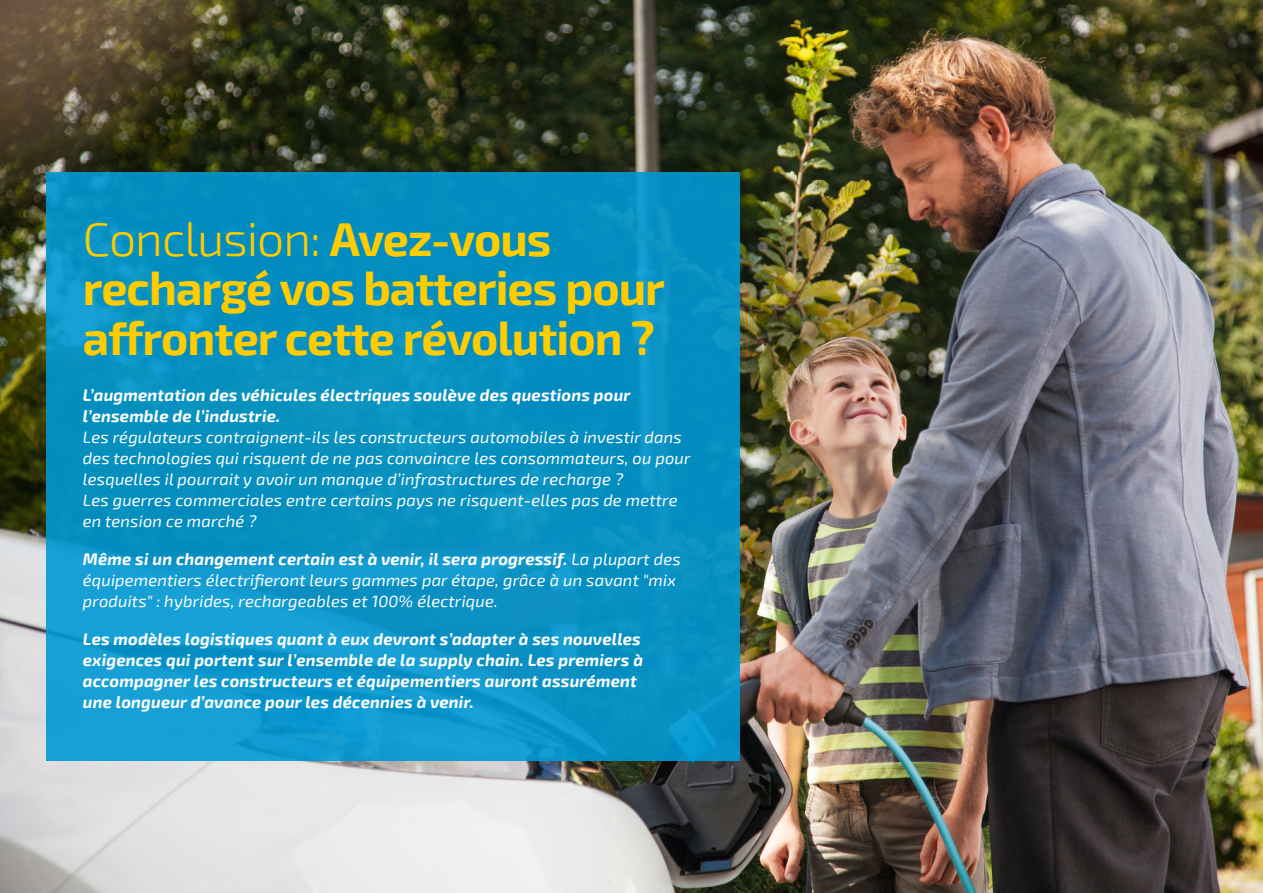
<style>
.page{position:relative;width:1263px;height:893px;background:#fff}
.page>*{position:absolute;margin:0;border:0;box-sizing:border-box;transform-origin:0 0}
._6a___Conclusion_-_T{font:300 48px "Exo 2";letter-spacing:-.02em;color:#fc0}
._6a___Conclusion_-_T-2{font:700 46.5px/49.5px "Exo 2";letter-spacing:-.02em;color:#fc0}
._6b___Conclusion___T{font:italic 16.5px/21px "Exo 2";letter-spacing:.01em;color:#fff}
._6b___Conclusion___T-2{font:italic 700 16.5px/21px "Exo 2";letter-spacing:.01em;color:#fff}
.s1{font-weight:700;font-size:46.5px}
.s2{font-weight:700}
</style>
<div class="page">
<img style="left:0;top:0;width:1263px;height:893px">
<div style="left:47px;top:172px;width:693px;height:588px;background:linear-gradient(to bottom,#028cbd,#0f99cc)"></div>
<p class="_6a___Conclusion_-_T" style="left:83px;top:206px;width:470px">Conclusion: <span class="s1">Avez-vous</span></p>
<p class="_6a___Conclusion_-_T-2" style="left:83px;top:262px;width:584px">rechargé vos batteries pour affronter cette révolution ?</p>
<p class="_6b___Conclusion___T" style="left:83px;top:384px;width:609px"><span class="s2">L’augmentation des véhicules électriques soulève des questions pour l’ensemble de l’industrie.<br></span>Les régulateurs contraignent-ils les constructeurs automobiles à investir dans des technologies qui risquent de ne pas convaincre les consommateurs, ou pour lesquelles il pourrait y avoir un manque d’infrastructures de recharge ?<br>Les guerres commerciales entre certains pays ne risquent-elles pas de mettre en tension ce marché ?</p>
<p class="_6b___Conclusion___T" style="left:83px;top:548px;width:599px"><span class="s2">Même si un changement certain est à venir, il sera progressif.</span> La plupart des équipementiers électrifieront leurs gammes par étape, grâce à un savant "mix produits" : hybrides, rechargeables et 100% électrique.</p>
<p class="_6b___Conclusion___T-2" style="left:83px;top:628px;width:562px">Les modèles logistiques quant à eux devront s’adapter à ses nouvelles exigences qui portent sur l’ensemble de la supply chain. Les premiers à accompagner les constructeurs et équipementiers auront assurément une longueur d’avance pour les décennies à venir.</p>
</div>
